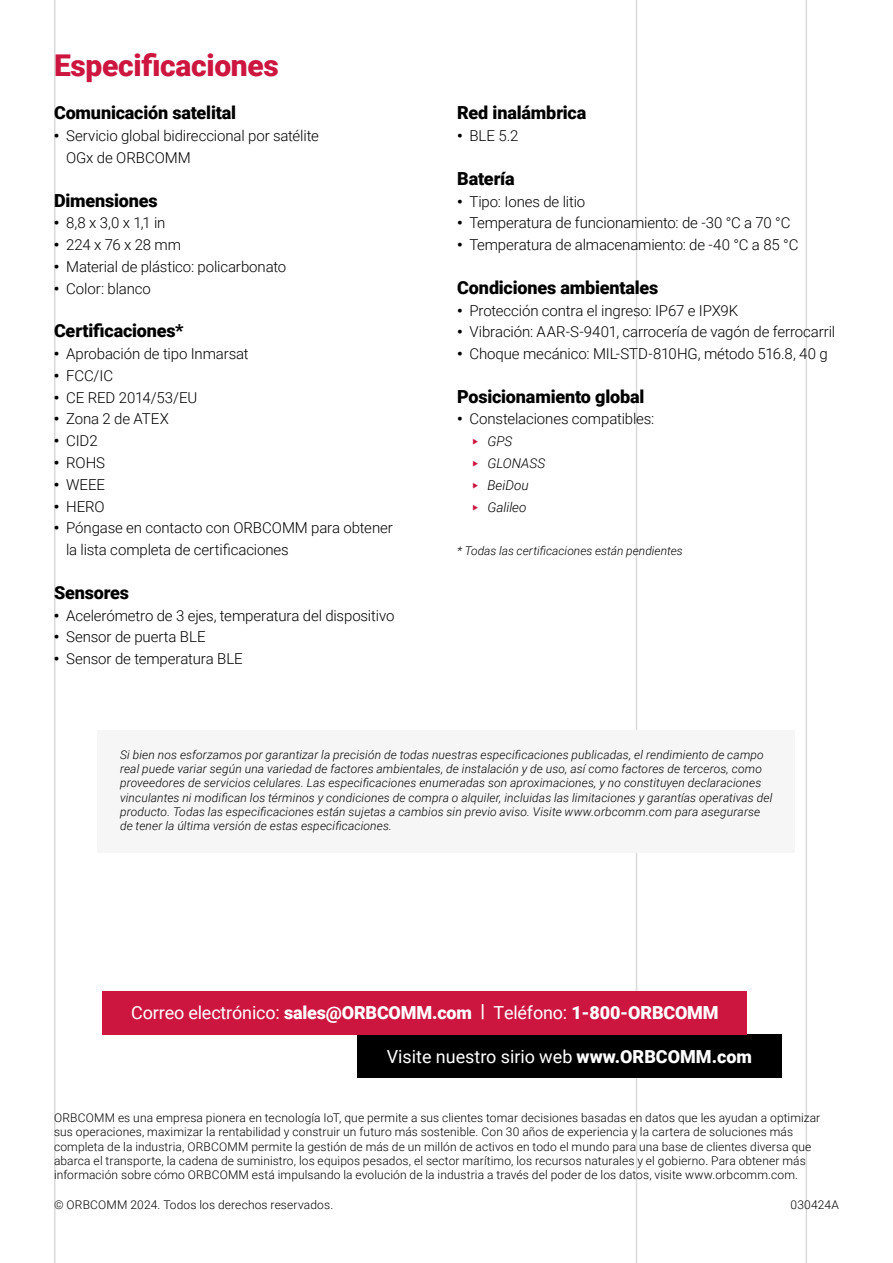
<style>
.page{position:relative;width:893px;height:1263px;background:#fff}
.page>*{position:absolute;margin:0;border:0;box-sizing:border-box;transform-origin:0 0}
.t1{font:900 30px "Roboto";letter-spacing:-.01em;color:#cd163f}
.t2{font:900 18px "Roboto";letter-spacing:-.01em;color:#000}
.t3{font:900 18px "Roboto";letter-spacing:-.01em;color:#fff}
.t4{font:18px "Roboto";color:#fff}
.t5{font:300 15px/21.8px "Roboto";letter-spacing:-.01em;color:#000}
.t6{font:italic 300 13.5px/21.8px "Roboto";color:#000}
.t7{font:300 12px/14.4px "Roboto";letter-spacing:.01em;color:#000}
.t8{font:italic 300 12px/14.1px "Roboto";letter-spacing:.01em;color:#000}
.s1{font-weight:900}
.s2{font-style:normal;color:#cd163f}
.s3{font-weight:400}
</style>
<div class="page">
<hr style="left:54px;top:0;width:2px;height:1263px;background:#000">
<hr style="left:636px;top:0;width:1px;height:1263px;background:#000">
<hr style="left:806px;top:0;width:1px;height:1263px;background:#000">
<div style="left:98px;top:730px;width:697px;height:122px;background:#f6f6f6"></div>
<div style="left:357px;top:1035px;width:425px;height:43px;background:#000"></div>
<div style="left:103px;top:991px;width:644px;height:44px;background:#cd163f"></div>
<h1 class="t1" style="left:54px;top:44px;width:226px">Especificaciones</h1>
<p class="t2" style="left:54px;top:100px;width:184px">Comunicación satelital</p>
<p class="t5" style="left:66px;top:124px;width:254px;text-indent:-12px"><span class="s1">•</span> Servicio global bidireccional por satélite<br>OGx de ORBCOMM</p>
<p class="t2" style="left:54px;top:188px;width:105px">Dimensiones</p>
<p class="t5" style="left:54px;top:212px;width:113px"><span class="s1">•</span> 8,8 x 3,0 x 1,1 in</p>
<p class="t5" style="left:54px;top:233px;width:129px"><span class="s1">•</span> 224 x 76 x 28 mm</p>
<p class="t5" style="left:54px;top:255px;width:234px"><span class="s1">•</span> Material de plástico: policarbonato</p>
<p class="t5" style="left:54px;top:277px;width:98px"><span class="s1">•</span> Color: blanco</p>
<p class="t2" style="left:54px;top:318px;width:131px">Certificaciones*</p>
<p class="t5" style="left:54px;top:342px;width:196px"><span class="s1">•</span> Aprobación de tipo Inmarsat</p>
<p class="t5" style="left:54px;top:364px;width:61px"><span class="s1">•</span> FCC/IC</p>
<p class="t5" style="left:54px;top:386px;width:145px"><span class="s1">•</span> CE RED 2014/53/EU</p>
<p class="t5" style="left:54px;top:408px;width:116px"><span class="s1">•</span> Zona 2 de ATEX</p>
<p class="t5" style="left:54px;top:429px;width:45px"><span class="s1">•</span> CID2</p>
<p class="t5" style="left:54px;top:451px;width:53px"><span class="s1">•</span> ROHS</p>
<p class="t5" style="left:54px;top:473px;width:53px"><span class="s1">•</span> WEEE</p>
<p class="t5" style="left:54px;top:495px;width:52px"><span class="s1">•</span> HERO</p>
<p class="t5" style="left:66px;top:517px;width:328px;text-indent:-12px"><span class="s1">•</span> Póngase en contacto con ORBCOMM para obtener la lista completa de certificaciones</p>
<p class="t2" style="left:54px;top:580px;width:77px">Sensores</p>
<p class="t5" style="left:54px;top:604px;width:342px"><span class="s1">•</span> Acelerómetro de 3 ejes, temperatura del dispositivo</p>
<p class="t5" style="left:54px;top:626px;width:153px"><span class="s1">•</span> Sensor de puerta BLE</p>
<p class="t5" style="left:54px;top:647px;width:190px"><span class="s1">•</span> Sensor de temperatura BLE</p>
<p class="t2" style="left:457px;top:100px;width:131px">Red inalámbrica</p>
<p class="t5" style="left:457px;top:124px;width:63px"><span class="s1">•</span> BLE 5.2</p>
<p class="t2" style="left:457px;top:166px;width:59px">Batería</p>
<p class="t5" style="left:457px;top:190px;width:130px"><span class="s1">•</span> Tipo: Iones de litio</p>
<p class="t5" style="left:457px;top:212px;width:335px"><span class="s1">•</span> Temperatura de funcionamiento: de -30 °C a 70 °C</p>
<p class="t5" style="left:457px;top:233px;width:343px"><span class="s1">•</span> Temperatura de almacenamiento: de -40 °C a 85 °C</p>
<p class="t2" style="left:457px;top:275px;width:203px">Condiciones ambientales</p>
<p class="t5" style="left:457px;top:299px;width:282px"><span class="s1">•</span> Protección contra el ingreso: IP67 e IPX9K</p>
<p class="t5" style="left:457px;top:321px;width:379px"><span class="s1">•</span> Vibración: AAR-S-9401, carrocería de vagón de ferrocarril</p>
<p class="t5" style="left:457px;top:342px;width:372px"><span class="s1">•</span> Choque mecánico: MIL-STD-810HG, método 516.8, 40 g</p>
<p class="t2" style="left:457px;top:384px;width:189px">Posicionamiento global</p>
<p class="t5" style="left:457px;top:408px;width:199px"><span class="s1">•</span> Constelaciones compatibles:</p>
<p class="t6" style="left:472px;top:430px;width:74px"><span class="s2">‣</span> GPS<br><span class="s2">‣</span> GLONASS <span class="s2">‣</span> BeiDou<br><span class="s2">‣</span> Galileo</p>
<p class="t8" style="left:457px;top:543px;width:227px">* Todas las certificaciones están pendientes</p>
<p class="t8" style="left:120px;top:747px;width:654px">Si bien nos esforzamos por garantizar la precisión de todas nuestras especificaciones publicadas, el rendimiento de campo real puede variar según una variedad de factores ambientales, de instalación y de uso, así como factores de terceros, como proveedores de servicios celulares. Las especificaciones enumeradas son aproximaciones, y no constituyen declaraciones vinculantes ni modifican los términos y condiciones de compra o alquiler, incluidas las limitaciones y garantías operativas del producto. Todas las especificaciones están sujetas a cambios sin previo aviso. Visite www.orbcomm.com para asegurarse de tener la última versión de estas especificaciones.</p>
<p class="t3" style="left:131px;top:1000px;width:589px"><span class="s3">Correo electrónico:</span> sales@ORBCOMM.com | <span class="s3">Teléfono:</span> 1-800-ORBCOMM</p>
<p class="t4" style="left:387px;top:1044px;width:367px">Visite nuestro sirio web <span class="s1">www.ORBCOMM.com</span></p>
<p class="t7" style="left:54px;top:1110px;width:768px">ORBCOMM es una empresa pionera en tecnología IoT, que permite a sus clientes tomar decisiones basadas en datos que les ayudan a optimizar sus operaciones, maximizar la rentabilidad y construir un futuro más sostenible. Con 30 años de experiencia y la cartera de soluciones más completa de la industria, ORBCOMM permite la gestión de más de un millón de activos en todo el mundo para una base de clientes diversa que abarca el transporte, la cadena de suministro, los equipos pesados, el sector marítimo, los recursos naturales y el gobierno. Para obtener más información sobre cómo ORBCOMM está impulsando la evolución de la industria a través del poder de los datos, visite www.orbcomm.com.</p>
<p class="t7" style="left:54px;top:1197px;width:281px">© ORBCOMM 2024. Todos los derechos reservados.</p>
<p class="t7" style="left:790px;top:1197px;width:50px">030424A</p>
</div>
